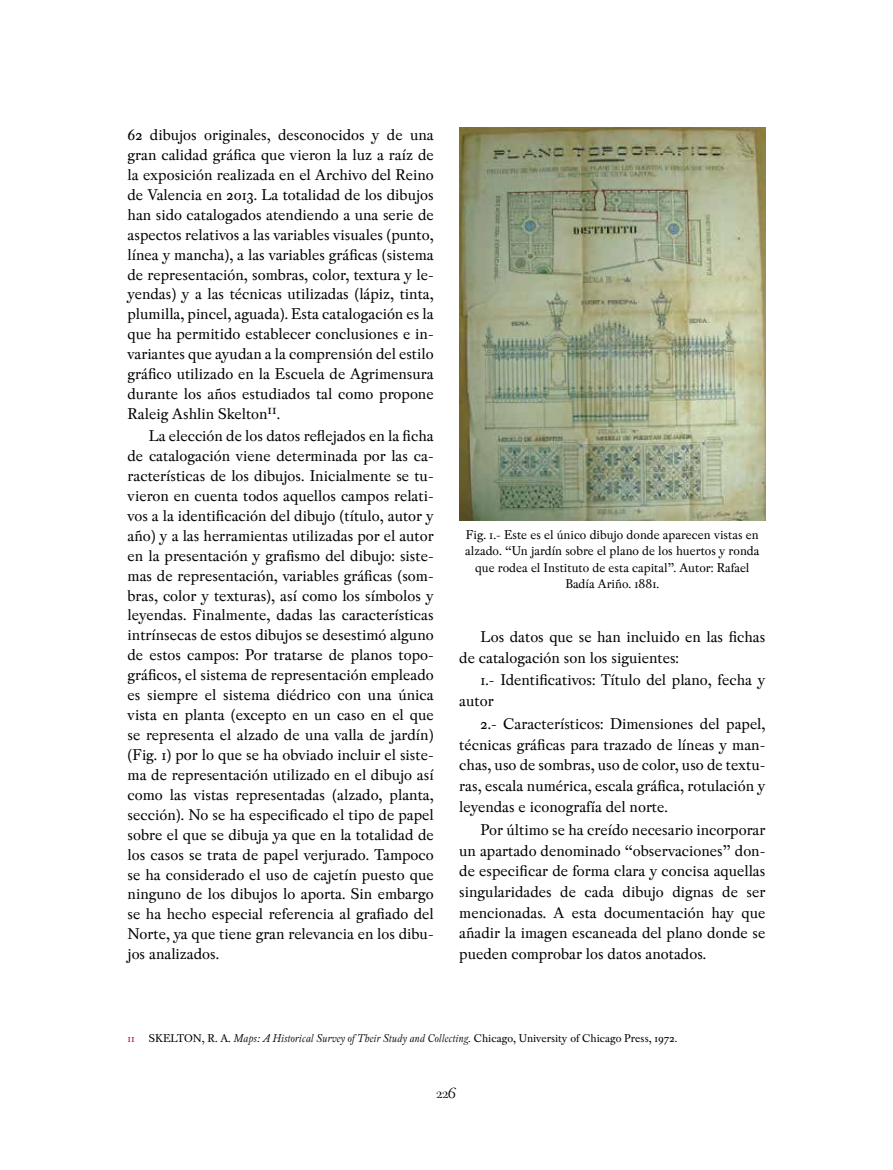
<style>
.page{position:relative;width:893px;height:1170px;background:#fff}
.page>*{position:absolute;margin:0;border:0;box-sizing:border-box;transform-origin:0 0}
.t1{font:18px "Peleguer";color:#000}
.t2{font:16.5px/20px "Pradell";color:#000;text-align:justify}
.t3{font:13.5px/16.5px "Pradell";color:#000;text-align:center}
.t4{font:12px "Pradell";color:#000}
.s1{color:#c41230}
.s2{font-style:italic}
</style>
<div class="page">
<img style="left:459px;top:128px;width:306px;height:393px">
<p class="t2" style="left:128px;top:125px;width:308px">62 dibujos originales, desconocidos y de una gran calidad gráfica que vieron la luz a raíz de la exposición realizada en el Archivo del Reino de Valencia en 2013. La totalidad de los dibujos han sido catalogados atendiendo a una serie de aspectos relativos a las variables visuales (punto, línea y mancha), a las variables gráficas (sistema de representación, sombras, color, textura y le&shy;yendas) y a las técnicas utilizadas (lápiz, tinta, plumilla, pincel, aguada). Esta catalogación es la que ha permitido establecer conclusiones e in&shy;variantes que ayudan a la comprensión del estilo gráfico utilizado en la Escuela de Agrimensura durante los años estudiados tal como propone Raleig Ashlin Skelton<sup>11</sup>.</p>
<p class="t2" style="left:128px;top:426px;width:308px;text-indent:21px">La elección de los datos reflejados en la ficha de catalogación viene determinada por las ca&shy;racterísticas de los dibujos. Inicialmente se tu&shy;vieron en cuenta todos aquellos campos relati&shy;vos a la identificación del dibujo (título, autor y año) y a las herramientas utilizadas por el autor en la presentación y grafismo del dibujo: siste&shy;mas de representación, variables gráficas (som&shy;bras, color y texturas), así como los símbolos y leyendas. Finalmente, dadas las características intrínsecas de estos dibujos se desestimó alguno de estos campos: Por tratarse de planos topo&shy;gráficos, el sistema de representación empleado es siempre el sistema diédrico con una única vista en planta (excepto en un caso en el que se representa el alzado de una valla de jardín) (Fig. 1) por lo que se ha obviado incluir el siste&shy;ma de representación utilizado en el dibujo así como las vistas representadas (alzado, planta, sección). No se ha especificado el tipo de papel sobre el que se dibuja ya que en la totalidad de los casos se trata de papel verjurado. Tampoco se ha considerado el uso de cajetín puesto que ninguno de los dibujos lo aporta. Sin embargo se ha hecho especial referencia al grafiado del Norte, ya que tiene gran relevancia en los dibu&shy;jos analizados.</p>
<p class="t3" style="left:465px;top:526px;width:296px">Fig. 1.- Este es el único dibujo donde aparecen vistas en alzado. “Un jardín sobre el plano de los huertos y ronda que rodea el Instituto de esta capital”. Autor: Rafael Badía Ariño. 1881.</p>
<p class="t2" style="left:459px;top:626px;width:308px;line-height:20.7px;text-indent:21px">Los datos que se han incluido en las fichas de catalogación son los siguientes:</p>
<p class="t2" style="left:459px;top:669px;width:308px;line-height:20.7px;text-indent:21px">1.- Identificativos: Título del plano, fecha y autor</p>
<p class="t2" style="left:459px;top:713px;width:308px;line-height:20.7px;text-indent:21px">2.- Característicos: Dimensiones del papel, técnicas gráficas para trazado de líneas y man&shy;chas, uso de sombras, uso de color, uso de textu&shy;ras, escala numérica, escala gráfica, rotulación y leyendas e iconografía del norte.</p>
<p class="t2" style="left:459px;top:819px;width:308px;line-height:20.7px;text-indent:21px">Por último se ha creído necesario incorporar un apartado denominado “observaciones” don&shy;de especificar de forma clara y concisa aquellas singularidades de cada dibujo dignas de ser mencionadas. A esta documentación hay que añadir la imagen escaneada del plano donde se pueden comprobar los datos anotados.</p>
<p class="t4" style="left:128px;top:1031px;width:551px"><span class="s1">11</span> SKELTON, R. A. <span class="s2">Maps: A Historical Survey of Their Study and Collecting.</span> Chicago, University of Chicago Press, 1972.</p>
<p class="t1" style="left:437px;top:1083px;width:21px">226</p>
</div>
